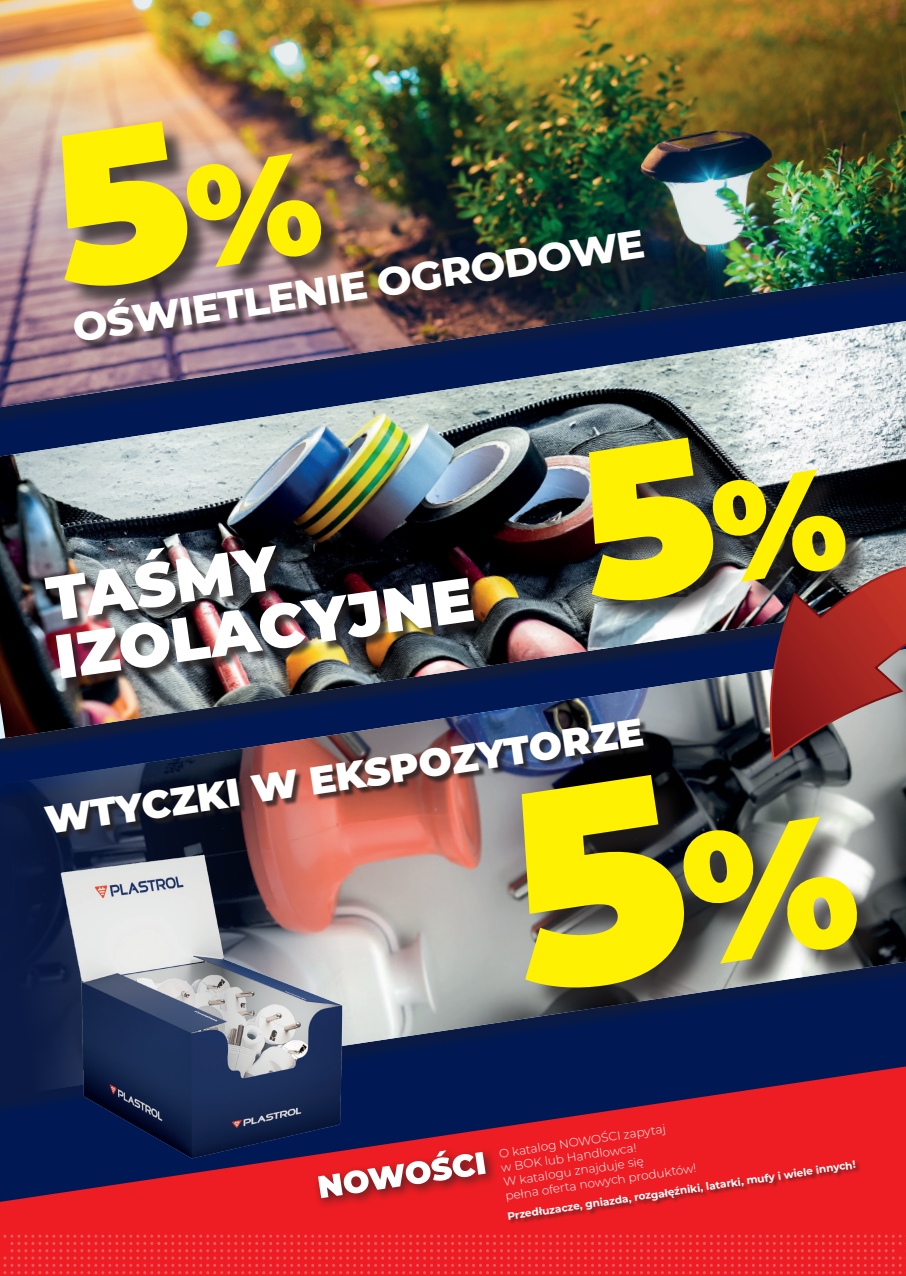
<style>
.page{position:relative;width:906px;height:1276px;background:#fff}
.page>*{position:absolute;margin:0;border:0;box-sizing:border-box;transform-origin:0 0}
.t1{font:900 62.1px/58.5px "Montserrat";color:#fff}
.t2{font:800 39.6px "Montserrat";color:#fff;scale:1.04 1}
.t3{font:900 39px "Montserrat";color:#fff}
.t4{font:300 12px/14.4px "Montserrat";color:#fff}
.t5{font:700 10.5px "Montserrat";color:#fff}
</style>
<div class="page">
<img style="left:0;top:0;width:906px;height:318px">
<img style="left:0;top:321px;width:906px;height:326px">
<img style="left:0;top:649px;width:906px;height:417px">
<div style="left:65px;top:125px;width:280px;height:185px;background:#231f20;opacity:.75"></div>
<img style="left:62px;top:121px;width:261px;height:166px">
<div style="left:526px;top:779px;width:363px;height:240px;background:#231f20;opacity:.75"></div>
<svg style="left:521px;top:775px;width:339px;height:214px;background:#a8a338"></svg>
<div style="left:46px;top:547px;width:439px;height:142px;background:#231f20;opacity:.78"></div>
<svg style="left:0;top:1066px;width:906px;height:210px;background:#9b1b33"></svg>
<div style="left:313px;top:1145px;width:185px;height:66px;background:#231f20;opacity:.75"></div>
<svg style="left:318px;top:1150px;width:168px;height:48px"></svg>
<div style="left:45px;top:719px;width:606px;height:121px;background:#231f20;opacity:.78"></div>
<div style="left:76px;top:232px;width:580px;height:120px;background:#231f20;opacity:.67"></div>
<img style="left:589px;top:437px;width:317px;height:326px">
<div style="left:507px;top:1161px;width:354px;height:64px;background:#231f20;opacity:.56"></div>
<svg style="left:4px;top:1234px;width:902px;height:40px;background:#ee262b"></svg>
<img style="left:37px;top:846px;width:320px;height:322px">
<h2 class="t2" style="left:69px;top:302px;width:556px;rotate:-9deg">OŚWIETLENIE OGRODOWE</h2>
<h1 class="t1" style="left:42px;top:566px;width:423px;rotate:-8deg">TAŚMY<br>IZOLACYJNE</h1>
<h3 class="t3" style="left:41px;top:794px;width:606px;rotate:-9deg">WTYCZKI W EKSPOZYTORZE</h3>
<p class="t4" style="left:498px;top:1146px;width:194px;rotate:-9deg">O katalog NOWOŚCI zapytaj<br>w BOK lub Handlowca!<br>W katalogu znajduje się<br>pełna oferta nowych produktów!</p>
<p class="t5" style="left:506px;top:1210px;width:353px;rotate:-9deg">Przedłuzacze, gniazda, rozgałęźniki, latarki, mufy i wiele innych!</p>
</div>
